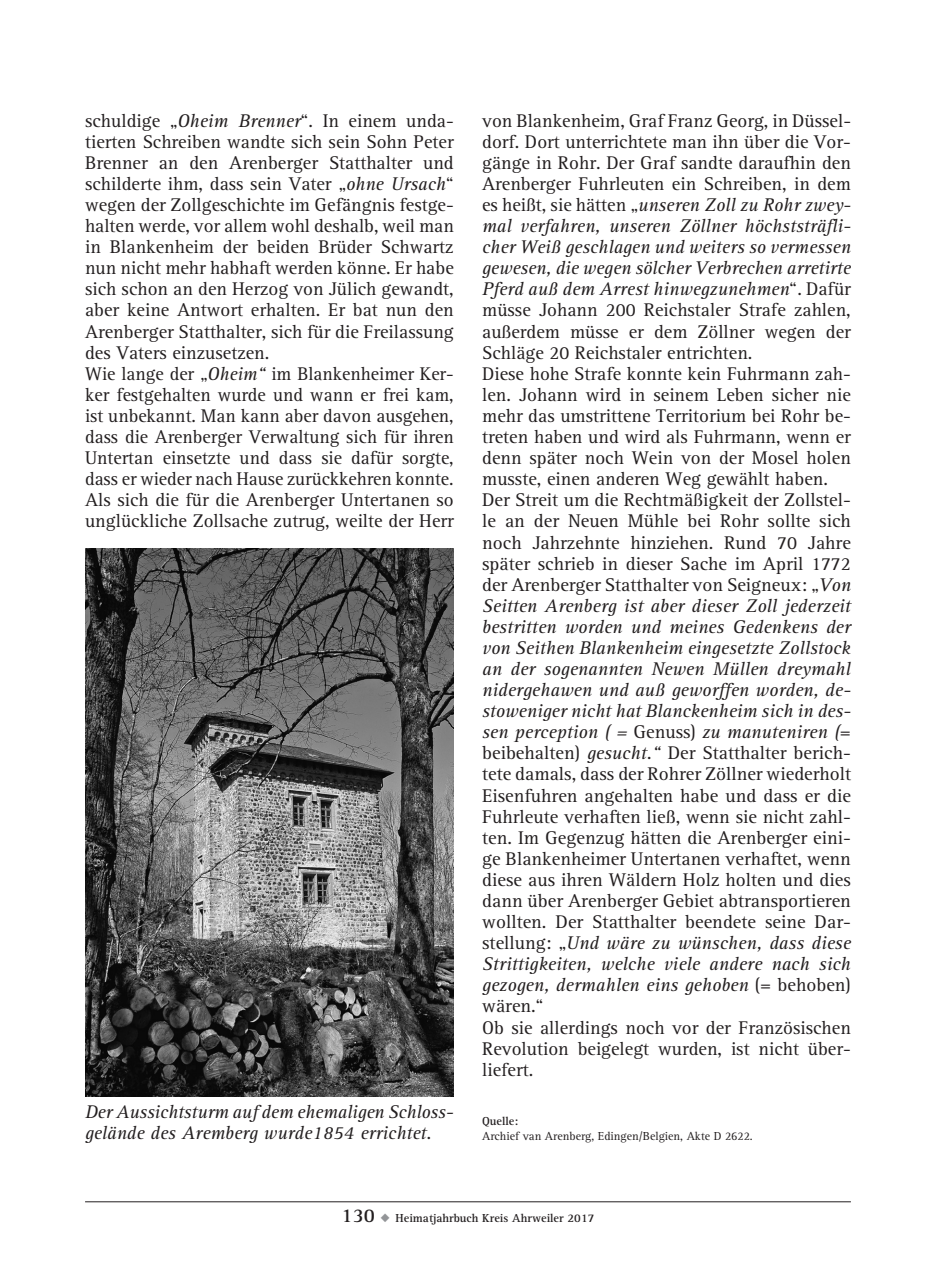
<style>
.page{position:relative;width:936px;height:1276px;background:#fff}
.page>*{position:absolute;margin:0;border:0;box-sizing:border-box;transform-origin:0 0}
.t1{font:19px/21px "AT Rotis Serif";color:#231f20}
.t2{font:italic 19px/21px "AT Rotis Serif";letter-spacing:-.01em;color:#231f20}
.t3{font:12px "AT Rotis Serif";color:#231f20}
.t4{font:700 12px "AT Rotis Serif";color:#231f20}
.s1{font-style:italic}
.s2{font-size:20px}
.s3{color:#939598}
</style>
<div class="page">
<hr style="left:85px;top:1201px;width:765px;height:1px;background:#231f20">
<img style="left:85px;top:549px;width:369px;height:547px">
<p class="t1" style="left:85px;top:111px;width:370px">schuldige „<span class="s1">Oheim Brenner</span>“. In einem unda&shy;tierten Schreiben wandte sich sein Sohn Peter Brenner an den Arenberger Statthalter und schilderte ihm, dass sein Vater „<span class="s1">ohne Ursach</span>“ wegen der Zollgeschichte im Gefängnis festge&shy;halten werde, vor allem wohl deshalb, weil man in Blankenheim der beiden Brüder Schwartz nun nicht mehr habhaft werden könne. Er habe sich schon an den Herzog von Jülich gewandt, aber keine Antwort erhalten. Er bat nun den Arenberger Statthalter, sich für die Freilassung des Vaters einzusetzen.<br>Wie lange der „<span class="s1">Oheim“</span> im Blankenheimer Ker&shy;ker festgehalten wurde und wann er frei kam, ist unbekannt. Man kann aber davon ausgehen, dass die Arenberger Verwaltung sich für ihren Untertan einsetzte und dass sie dafür sorgte, dass er wieder nach Hause zurückkehren konnte.<br>Als sich die für die Arenberger Untertanen so unglückliche Zollsache zutrug, weilte der Herr</p>
<p class="t1" style="left:482px;top:110px;width:370px">von Blankenheim, Graf Franz Georg, in Düssel&shy;dorf. Dort unterrichtete man ihn über die Vor&shy;gänge in Rohr. Der Graf sandte daraufhin den Arenberger Fuhrleuten ein Schreiben, in dem es heißt, sie hätten „<span class="s1">unseren Zoll zu Rohr zwey&shy;mal verfahren, unseren Zöllner höchststräfli&shy;cher Weiß geschlagen und weiters so vermessen gewesen, die wegen sölcher Verbrechen arretirte Pferd auß dem Arrest hinwegzunehmen</span>“. Dafür müsse Johann 200 Reichstaler Strafe zahlen, außerdem müsse er dem Zöllner wegen der Schläge 20 Reichstaler entrichten.<br>Diese hohe Strafe konnte kein Fuhrmann zah&shy;len. Johann wird in seinem Leben sicher nie mehr das umstrittene Territorium bei Rohr be&shy;treten haben und wird als Fuhrmann, wenn er denn später noch Wein von der Mosel holen musste, einen anderen Weg gewählt haben.<br>Der Streit um die Rechtmäßigkeit der Zollstel&shy;le an der Neuen Mühle bei Rohr sollte sich noch Jahrzehnte hinziehen. Rund 70 Jahre später schrieb in dieser Sache im April 1772 der Arenberger Statthalter von Seigneux: „<span class="s1">Von Seitten Arenberg ist aber dieser Zoll jederzeit bestritten worden und meines Gedenkens der von Seithen Blankenheim eingesetzte Zollstock an der sogenannten Newen Müllen dreymahl nidergehawen und auß geworffen worden, de&shy;stoweniger nicht hat Blanckenheim sich in des&shy;sen perception ( =</span> Genuss) <span class="s1">zu manuteniren (</span>= beibehalten) <span class="s1">gesucht.“</span> Der Statthalter berich&shy;tete damals, dass der Rohrer Zöllner wiederholt Eisenfuhren angehalten habe und dass er die Fuhrleute verhaften ließ, wenn sie nicht zahl&shy;ten. Im Gegenzug hätten die Arenberger eini&shy;ge Blankenheimer Untertanen verhaftet, wenn diese aus ihren Wäldern Holz holten und dies dann über Arenberger Gebiet abtransportieren wollten. Der Statthalter beendete seine Dar&shy;stellung: „<span class="s1">Und wäre zu wünschen, dass diese Strittigkeiten, welche viele andere nach sich gezogen, dermahlen eins gehoben</span> (= behoben) wären.“<br>Ob sie allerdings noch vor der Französischen Revolution beigelegt wurden, ist nicht über&shy;liefert.</p>
<p class="t2" style="left:85px;top:1102px;width:370px">Der Aussichtsturm auf dem ehemaligen Schloss&shy;gelände des Aremberg wurde1854 errichtet.</p>
<p class="t4" style="left:482px;top:1113px;width:38px">Quelle:</p>
<p class="t3" style="left:482px;top:1129px;width:272px">Archief van Arenberg, Edingen/Belgien, Akte D 2622.</p>
<p class="t4" style="left:341px;top:1210px;width:254px"><span class="s2">130</span> <span class="s3">◆</span> Heimatjahrbuch Kreis Ahrweiler 2017</p>
</div>
